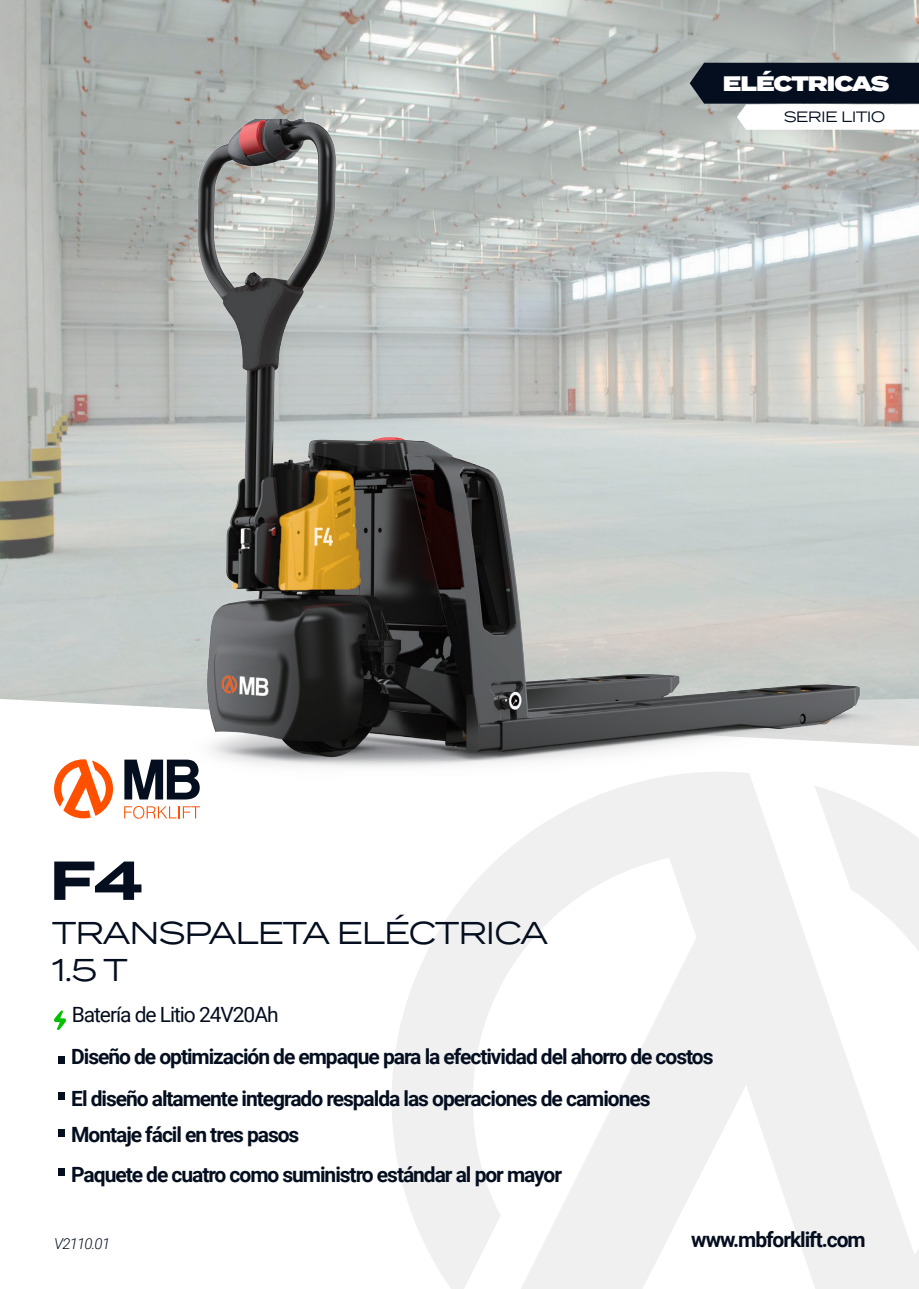
<style>
.page{position:relative;width:919px;height:1289px;background:#fff}
.page>*{position:absolute;margin:0;border:0;box-sizing:border-box;transform-origin:0 0}
.t1{font:700 54.75px "Termina";color:#040e1f}
.t2{font:31.5px "Termina";letter-spacing:-.05em;color:#040e1f}
.t3{font:700 21px "Roboto";letter-spacing:-.05em;color:#040e1f}
.t4{font:21px "Roboto";letter-spacing:-.05em;color:#040e1f}
.t5{font:900 21px "Termina";letter-spacing:-.05em;color:#fff}
.t6{font:15px "Termina";letter-spacing:-.05em;color:#040e1f}
.t7{font:italic 300 15px "Roboto";letter-spacing:-.05em;color:#040e1f}
</style>
<div class="page">
<img style="left:0;top:0;width:918px;height:693px">
<svg style="left:689px;top:63px;width:229px;height:67px"></svg>
<svg style="left:392px;top:796px;width:526px;height:492px;fill:#f0f0f1"></svg>
<svg style="left:124px;top:759px;width:73px;height:40px"></svg>
<svg style="left:124px;top:806px;width:76px;height:12px"></svg>
<svg style="left:54px;top:759px;width:59px;height:59px"></svg>
<svg style="left:54px;top:1010px;width:12px;height:20px"></svg>
<div style="left:58px;top:1056px;width:7px;height:7px;background:#040e1f"></div>
<div style="left:58px;top:1092px;width:7px;height:8px;background:#040e1f"></div>
<div style="left:58px;top:1129px;width:7px;height:7px;background:#040e1f"></div>
<div style="left:58px;top:1168px;width:7px;height:8px;background:#040e1f"></div>
<img style="left:153px;top:120px;width:737px;height:676px">
<p class="t5" style="left:723px;top:67px;width:168px">ELÉCTRICAS</p>
<p class="t6" style="left:783px;top:105px;width:103px">SERIE LITIO</p>
<p class="t1" style="left:50px;top:839px;width:95px">F4</p>
<p class="t2" style="left:52px;top:909px;width:498px">TRANSPALETA ELÉCTRICA</p>
<p class="t2" style="left:52px;top:947px;width:78px">1.5 T</p>
<p class="t4" style="left:72px;top:1000px;width:208px">Batería de Litio 24V20Ah</p>
<p class="t3" style="left:71px;top:1041px;width:643px">Diseño de optimización de empaque para la efectividad del ahorro de costos</p>
<p class="t3" style="left:71px;top:1083px;width:580px">El diseño altamente integrado respalda las operaciones de camiones</p>
<p class="t3" style="left:71px;top:1119px;width:229px">Montaje fácil en tres pasos</p>
<p class="t3" style="left:71px;top:1159px;width:492px">Paquete de cuatro como suministro estándar al por mayor</p>
<p class="t7" style="left:54px;top:1233px;width:58px">V2110.01</p>
<p class="t3" style="left:691px;top:1225px;width:176px">www.mbforklift.com</p>
</div>
